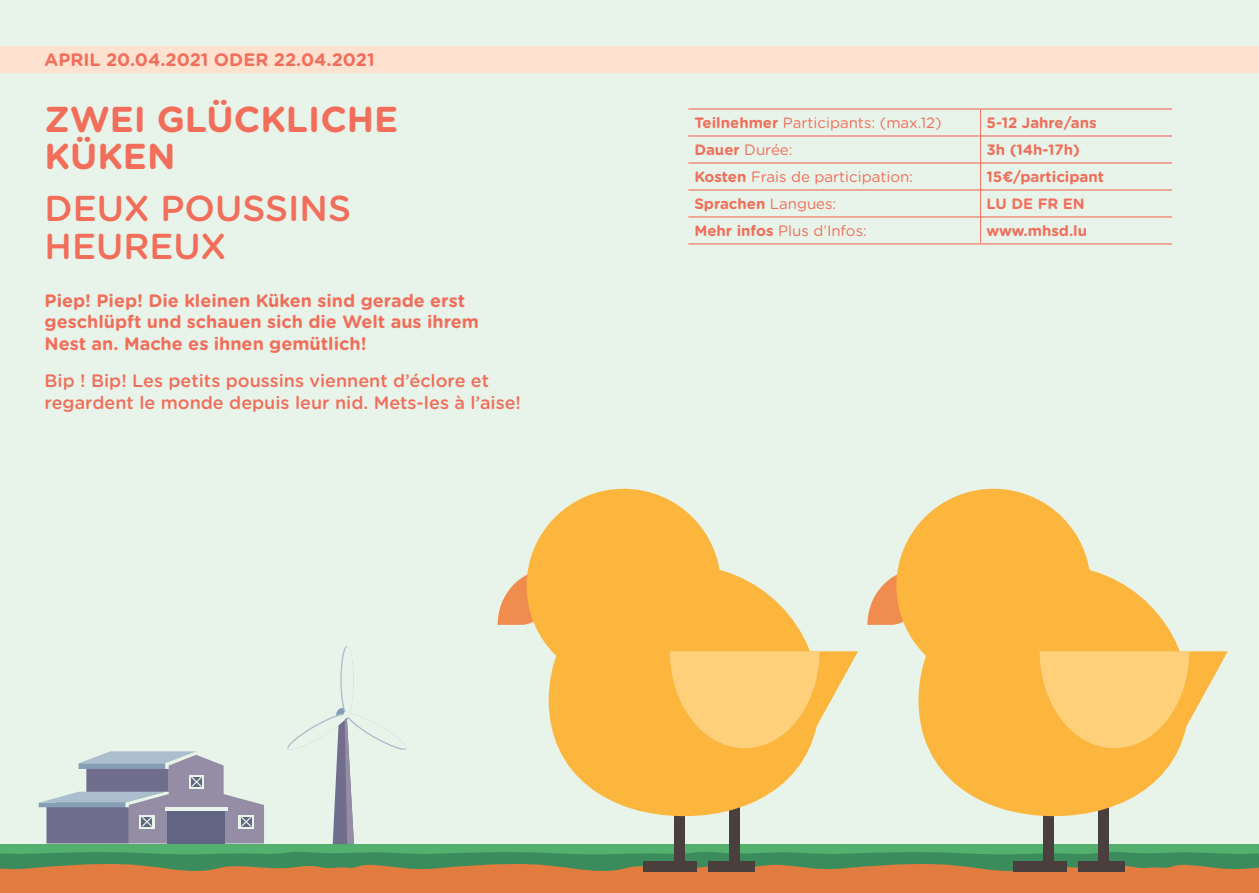
<style>
.page{position:relative;width:1259px;height:893px;background:#e8f4e9}
.page>*{position:absolute;margin:0;border:0;box-sizing:border-box;transform-origin:0 0}
.t1{font:700 36px/37.2px "Gotham Rounded";color:#f26e5b}
.t2{font:500 36px/37.2px "Gotham Rounded";color:#f26e5b}
.t3{font:700 18px/21.6px "Gotham Rounded";color:#f26e5b}
.t4{font:500 18px/21.6px "Gotham Rounded";color:#f26e5b}
.t5{font:15px "Gotham Rounded";color:#f26e5b}
.t6{font:700 15px "Gotham Rounded";color:#f26e5b}
.s1{font-weight:700}
.s2{font-weight:400}
</style>
<div class="page">
<div style="left:0;top:844px;width:1259px;height:49px;background:#e17b40"></div>
<svg style="left:497px;top:574px;width:36px;height:51px"></svg>
<div style="left:526px;top:489px;width:195px;height:194px;background:#fcb53d;border-radius:50%"></div>
<svg style="left:549px;top:565px;width:261px;height:86px"></svg>
<svg style="left:867px;top:574px;width:37px;height:51px"></svg>
<div style="left:896px;top:489px;width:194px;height:194px;background:#fcb53d;border-radius:50%"></div>
<svg style="left:918px;top:565px;width:262px;height:86px"></svg>
<div style="left:0;top:47px;width:1259px;height:26px;background:#fde2cf"></div>
<hr style="left:688px;top:108px;width:292px;height:2px;background:#f26e5b">
<hr style="left:980px;top:108px;width:192px;height:2px;background:#f26e5b">
<hr style="left:688px;top:135px;width:292px;height:2px;background:#f26e5b">
<hr style="left:980px;top:135px;width:192px;height:2px;background:#f26e5b">
<hr style="left:688px;top:162px;width:292px;height:2px;background:#f26e5b">
<hr style="left:980px;top:162px;width:192px;height:2px;background:#f26e5b">
<hr style="left:688px;top:189px;width:292px;height:2px;background:#f26e5b">
<hr style="left:980px;top:189px;width:192px;height:2px;background:#f26e5b">
<hr style="left:688px;top:216px;width:292px;height:2px;background:#f26e5b">
<hr style="left:980px;top:216px;width:192px;height:2px;background:#f26e5b">
<hr style="left:688px;top:243px;width:292px;height:1px;background:#f26e5b">
<hr style="left:980px;top:243px;width:192px;height:1px;background:#f26e5b">
<svg style="left:980px;top:110px;width:1px;height:133px"></svg>
<svg style="left:0;top:651px;width:1259px;height:220px"></svg>
<p class="t3" style="left:45px;top:49px;width:332px">APRIL 20.04.2021 ODER 22.04.2021</p>
<h1 class="t1" style="left:45px;top:100px;width:355px">ZWEI GLÜCKLICHE<br>KÜKEN</h1>
<h1 class="t2" style="left:45px;top:190px;width:308px">DEUX POUSSINS<br>HEUREUX</h1>
<p class="t3" style="left:45px;top:289px;width:436px">Piep! Piep! Die kleinen Küken sind gerade erst geschlüpft und schauen sich die Welt aus ihrem<br>Nest an. Mache es ihnen gemütlich!</p>
<p class="t4" style="left:45px;top:370px;width:478px">Bip ! Bip! Les petits poussins viennent d’éclore et regardent le monde depuis leur nid. Mets-les à l’aise!</p>
<p class="t5" style="left:694px;top:116px;width:249px"><span class="s1">Teilnehmer</span> Participants: (max.12)</p>
<p class="t6" style="left:986px;top:115px;width:111px">5-12 Jahre/ans</p>
<p class="t5" style="left:694px;top:143px;width:100px"><span class="s1">Dauer</span> Durée:</p>
<p class="t6" style="left:986px;top:141px;width:95px">3h (14h-17h)</p>
<p class="t5" style="left:694px;top:170px;width:220px"><span class="s1">Kosten</span> Frais de participation:</p>
<p class="t6" style="left:986px;top:168px;width:119px">15€/participant</p>
<p class="t6" style="left:694px;top:195px;width:144px">Sprachen <span class="s2">Langues:</span></p>
<p class="t6" style="left:986px;top:195px;width:100px">LU DE FR EN</p>
<p class="t5" style="left:694px;top:224px;width:174px"><span class="s1">Mehr infos</span> Plus d’Infos:</p>
<p class="t6" style="left:986px;top:222px;width:102px">www.mhsd.lu</p>
</div>
